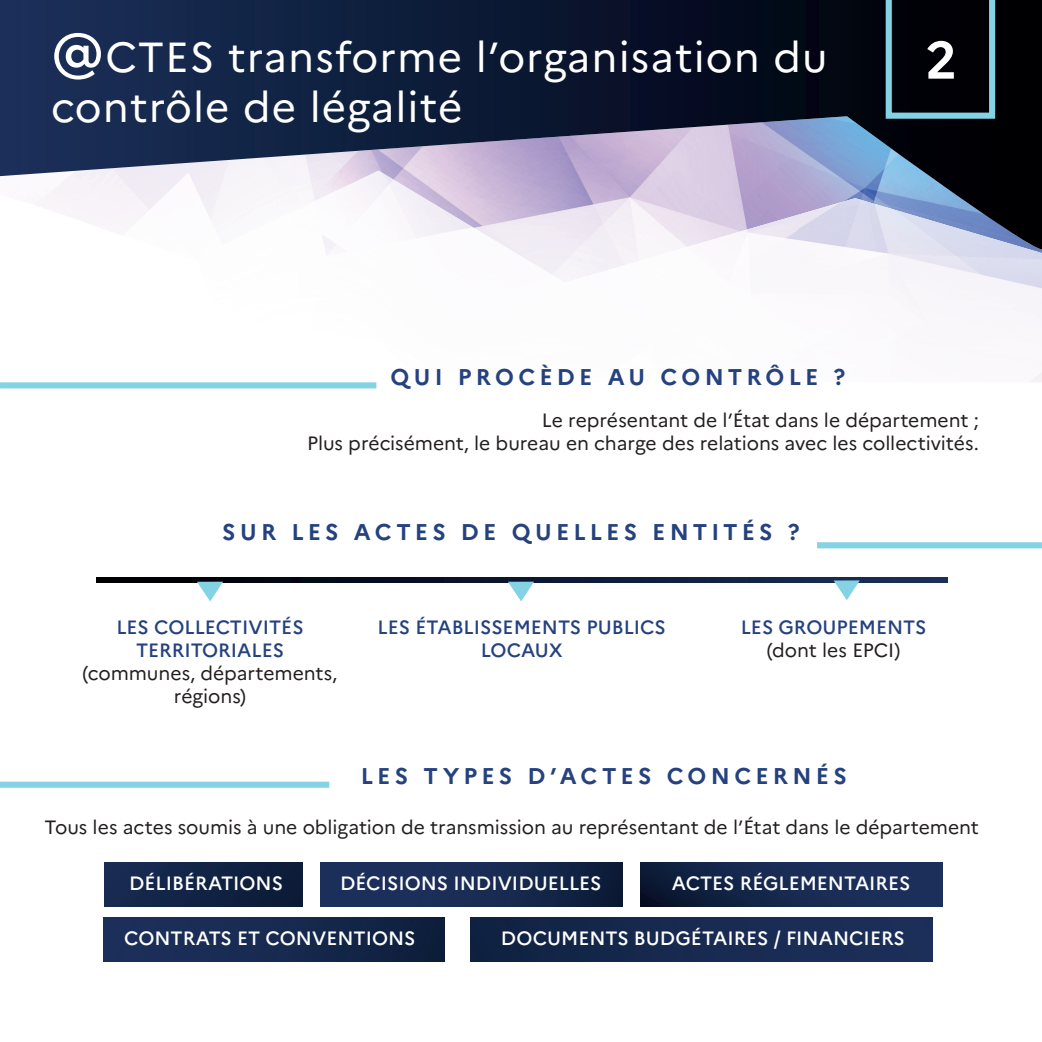
<style>
.page{position:relative;width:1042px;height:1042px;background:#fff}
.page>*{position:absolute;margin:0;border:0;box-sizing:border-box;transform-origin:0 0}
.t1{font:700 52.5px "Marianne";color:#fff}
.t2{font:42px "Marianne";letter-spacing:.025em;color:#fff}
.t3{font:700 22.75px "Marianne";letter-spacing:.185em;color:#25427f}
.t4{font:19.25px/23.1px "Marianne";letter-spacing:-.005em;color:#231f20;text-align:right}
.t5{font:500 19.25px "Marianne";color:#fff}
.t6{font:500 19.25px/23.1px "Marianne";color:#25427f;text-align:center}
.s1{font-weight:500;font-size:63px}
.s2{color:#fff}
</style>
<div class="page">
<svg style="left:1px;top:0;width:1041px;height:249px;background:#3d4661"></svg>
<hr style="left:0;top:0;width:1px;height:177px;background:#1b2f5a">
<svg style="left:885px;top:0;width:110px;height:119px;background:#142028"></svg>
<svg style="left:0;top:253px;width:613px;height:136px"></svg>
<img style="left:796px;top:198px;width:124px;height:110px">
<img style="left:122px;top:171px;width:369px;height:211px">
<img style="left:919px;top:217px;width:123px;height:165px">
<img style="left:613px;top:215px;width:184px;height:93px">
<img style="left:490px;top:237px;width:62px;height:145px">
<img style="left:0;top:236px;width:123px;height:146px">
<img style="left:551px;top:268px;width:62px;height:114px">
<div style="left:0;top:382px;width:376px;height:6px;background:#84d3e5"></div>
<div style="left:0;top:781px;width:329px;height:7px;background:#84d3e5"></div>
<div style="left:104px;top:862px;width:199px;height:45px;background:linear-gradient(to right,#182b52,#0b1b37)"></div>
<div style="left:320px;top:862px;width:302px;height:45px;background:linear-gradient(to right,#203464,#0f203d)"></div>
<div style="left:640px;top:862px;width:303px;height:45px;background:linear-gradient(to right,#0c1b37,#203564)"></div>
<div style="left:104px;top:917px;width:340px;height:44px;background:linear-gradient(to right,#1e325f,#0e203d)"></div>
<div style="left:470px;top:917px;width:462px;height:44px;background:linear-gradient(to right,#102242,#1d305c)"></div>
<svg style="left:97px;top:577px;width:851px;height:5px;background:#0b162e"></svg>
<div style="left:817px;top:542px;width:225px;height:6px;background:#84d3e5"></div>
<svg style="left:197px;top:582px;width:26px;height:19px"></svg>
<svg style="left:508px;top:582px;width:26px;height:19px"></svg>
<svg style="left:833px;top:580px;width:27px;height:20px"></svg>
<h2 class="t2" style="left:51px;top:31px;width:778px"><span class="s1">@</span>CTES transforme l’organisation du</h2>
<h1 class="t1" style="left:925px;top:28px;width:33px">2</h1>
<h2 class="t2" style="left:51px;top:82px;width:413px">contrôle de légalité</h2>
<p class="t3" style="left:390px;top:363px;width:456px">QUI PROCÈDE AU CONTRÔLE ?</p>
<p class="t4" style="left:307px;top:408px;width:673px">Le représentant de l’État dans le département ;<br>Plus précisément, le bureau en charge des relations avec les collectivités.</p>
<p class="t3" style="left:222px;top:518px;width:579px">SUR LES ACTES DE QUELLES ENTITÉS ?</p>
<p class="t6" style="left:116px;top:615px;width:189px">LES COLLECTIVITÉS<br>TERRITORIALES</p>
<p class="t4" style="left:83px;top:661px;width:256px;text-align:center">(communes, départements, régions)</p>
<p class="t6" style="left:378px;top:615px;width:290px">LES ÉTABLISSEMENTS PUBLICS<br>LOCAUX</p>
<p class="t6" style="left:741px;top:615px;width:187px">LES GROUPEMENTS</p>
<p class="t4" style="left:767px;top:638px;width:135px">(dont les EPCI)</p>
<p class="t3" style="left:361px;top:762px;width:505px">LES TYPES D’ACTES CONCERNÉS<span class="s2">S</span></p>
<p class="t4" style="left:45px;top:816px;width:936px">Tous les actes soumis à une obligation de transmission au représentant de l’État dans le département</p>
<p class="t5" style="left:129px;top:871px;width:155px">DÉLIBÉRATIONS</p>
<p class="t5" style="left:340px;top:871px;width:263px">DÉCISIONS INDIVIDUELLES</p>
<p class="t5" style="left:672px;top:871px;width:240px">ACTES RÉGLEMENTAIRES</p>
<p class="t5" style="left:124px;top:926px;width:293px">CONTRATS ET CONVENTIONS</p>
<p class="t5" style="left:501px;top:926px;width:405px">DOCUMENTS BUDGÉTAIRES / FINANCIERS</p>
</div>
